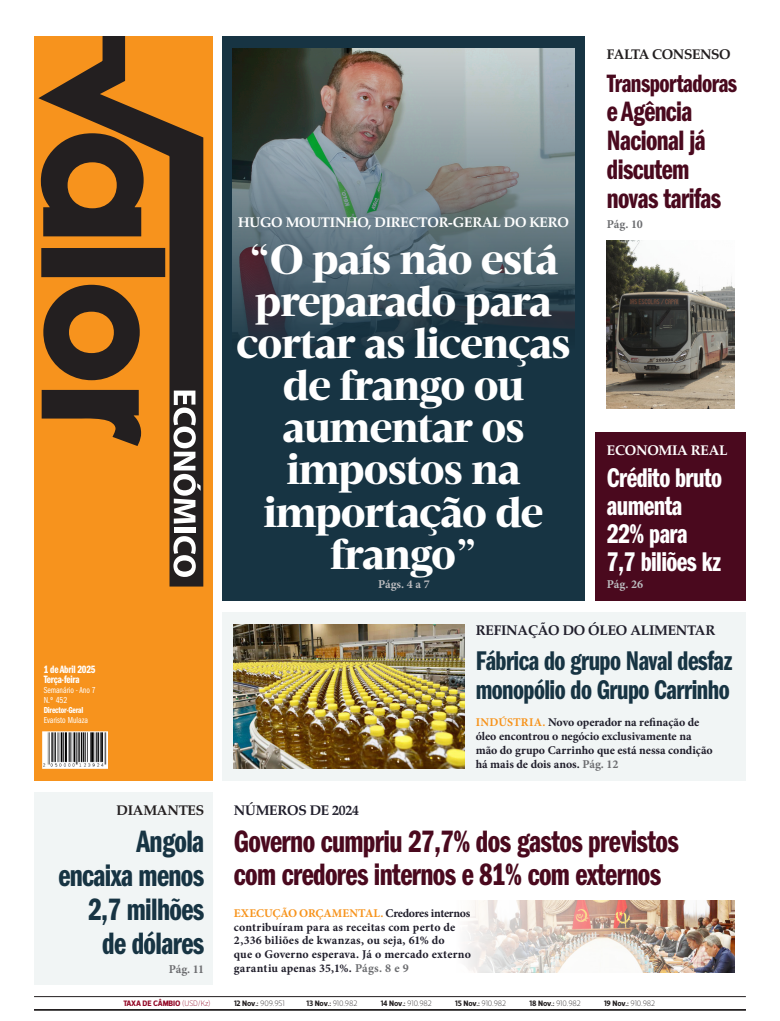
<style>
.page{position:relative;width:780px;height:1021px;background:#fff}
.page>*{position:absolute;margin:0;border:0;box-sizing:border-box;transform-origin:0 0}
.body{font:900 43px/42px "Velino Headline";letter-spacing:-.025em;color:#fff;text-align:center}
.body-2{font:32px/33px "Franklin Gothic Demi Cmpr";letter-spacing:-.02em;color:#4a091e}
.body-3{font:32px/34px "Franklin Gothic Demi Cmpr";letter-spacing:-.02em;color:#173443;text-align:right}
.body-4{font:29px/29px "Franklin Gothic Demi Cmpr";letter-spacing:-.02em;color:#4a091e}
.body-5{font:28px/29px "Franklin Gothic Demi Cmpr";letter-spacing:-.02em;color:#173443}
.body-6{font:28px/28px "Franklin Gothic Demi Cmpr";letter-spacing:-.02em;color:#fff}
.body-7{font:26px "Franklin Gothic Demi Cmpr";letter-spacing:-.02em;color:#4a091e}
.body-8{font:700 14px "Zapf Calligraphic 801 BT";letter-spacing:-.02em;color:#fff}
.body-9{font:700 14px "Zapf Calligraphic 801 BT";letter-spacing:-.02em;color:#201e2b}
.body-10{font:700 14px "Zapf Calligraphic 801 BT";letter-spacing:-.03em;color:#231f20}
.Txt_Minion{font:700 12px "Minion Pro";color:#bcbdc0}
.Txt_Minion-2{font:700 12px "Minion Pro";letter-spacing:-.01em;color:#6c6d70}
.Txt_Minion-3{font:700 11.8px/13.8px "Minion Pro";letter-spacing:.005em;color:#201e2b}
.t1{font:11px "Franklin Gothic Demi Cmpr";letter-spacing:-.02em;color:#fff}
.t2{font:9px/10px "Franklin Gothic Demi Cmpr";letter-spacing:-.02em;color:#fff}
.t3{font:9px "Franklin Gothic Book Cmpr";color:#fff}
.t4{font:700 8px "Velino Sans";letter-spacing:-.02em;color:#231f20}
.t5{font:700 8px "Velino Sans";letter-spacing:-.02em;color:#930927}
.s1{font-family:"Franklin Gothic Book Cmpr"}
.s2{color:#f7941d}
.s3{font-size:12px;color:#6c6d70}
.s4{font-weight:100}
</style>
<div class="page">
<div style="left:222px;top:36px;width:362px;height:564px;background:#173443"></div>
<img style="left:233px;top:48px;width:341px;height:295px">
<hr style="left:34px;top:1009px;width:711px;height:1px;background:#231f20">
<hr style="left:34px;top:996px;width:711px;height:1px;background:#231f20">
<div style="left:34px;top:36px;width:179px;height:744px;background:#f7931d"></div>
<svg style="left:38px;top:36px;width:166px;height:551px"></svg>
<svg style="left:173px;top:390px;width:27px;height:133px;background:#838182"></svg>
<div style="left:174px;top:527px;width:21px;height:5px;background:#fff"></div>
<svg style="left:173px;top:536px;width:23px;height:41px"></svg>
<img style="left:43px;top:731px;width:65px;height:37px">
<div style="left:34px;top:792px;width:179px;height:192px;background:#f1f5f5"></div>
<img style="left:467px;top:900px;width:267px;height:72px">
<div style="left:222px;top:612px;width:524px;height:168px;background:#f1f5f5"></div>
<img style="left:234px;top:624px;width:230px;height:144px">
<div style="left:595px;top:432px;width:151px;height:168px;background:#4a091e"></div>
<img style="left:606px;top:240px;width:128px;height:168px">
<p class="body-10" style="left:607px;top:46px;width:125px">FALTA CONSENSO</p>
<p class="body-8" style="left:238px;top:214px;width:332px">HUGO MOUTINHO, DIRECTOR-GERAL DO KERO</p>
<p class="body" style="left:236px;top:239px;width:336px">“O país não está preparado para cortar as licenças de frango ou aumentar os impostos na importação de frango”</p>
<p class="body-7" style="left:607px;top:69px;width:132px">Transportadoras</p>
<p class="body-4" style="left:607px;top:97px;width:116px">e Agência<br>Nacional já discutem novas tarifas</p>
<p class="Txt_Minion-2" style="left:607px;top:216px;width:37px">Pág. 10</p>
<p class="body-8" style="left:607px;top:442px;width:122px">ECONOMIA REAL</p>
<p class="body-6" style="left:607px;top:464px;width:117px">Crédito bruto aumenta<br>22% para<br>7,7 biliões kz</p>
<p class="t1" style="left:44px;top:663px;width:53px">1 de Abril 2025</p>
<p class="t1" style="left:44px;top:673px;width:37px">Terça-feira</p>
<p class="t3" style="left:44px;top:685px;width:54px">Semanário - Ano 7</p>
<p class="t3" style="left:44px;top:695px;width:25px">N.º 452</p>
<p class="t2" style="left:44px;top:705px;width:46px">Director-Geral<br><span class="s1">Evaristo Mulaza</span></p>
<p class="body-10" style="left:116px;top:802px;width:89px">DIAMANTES</p>
<p class="body-3" style="left:58px;top:825px;width:147px">Angola encaixa menos<br>2,7 milhões</p>
<p class="body-3" style="left:102px;top:927px;width:103px">de dólares</p>
<p class="Txt_Minion-2" style="left:169px;top:960px;width:37px">Pág. 11</p>
<p class="Txt_Minion" style="left:378px;top:576px;width:53px">Págs. 4 a 7</p>
<p class="Txt_Minion" style="left:607px;top:576px;width:38px">Pág. 26</p>
<p class="body-9" style="left:475px;top:622px;width:241px">REFINAÇÃO DO ÓLEO ALIMENTAR</p>
<p class="body-5" style="left:475px;top:646px;width:258px">Fábrica do grupo Naval desfaz monopólio do Grupo Carrinho</p>
<p class="Txt_Minion-3" style="left:475px;top:715px;width:238px"><span class="s2">INDÚSTRIA.</span> Novo operador na refinação de óleo encontrou o negócio exclusivamente na mão do grupo Carrinho que está nessa condição há mais de dois anos. <span class="s3">Pág. 12</span></p>
<p class="body-9" style="left:234px;top:802px;width:127px">NÚMEROS DE 2024</p>
<p class="body-2" style="left:234px;top:825px;width:446px">Governo cumpriu 27,7% dos gastos previstos com credores internos e 81% com externos</p>
<p class="Txt_Minion-3" style="left:234px;top:905px;width:238px"><span class="s2">EXECUÇÃO ORÇAMENTAL.</span> Credores internos contribuíram para as receitas com perto de 2,336 biliões de kwanzas, ou seja, 61% do<br>que o Governo esperava. Já o mercado externo garantiu apenas 35,1%. <span class="s3">Págs. 8 e 9</span></p>
<p class="t5" style="left:123px;top:998px;width:89px">TAXA DE CÂMBIO <span class="s4">(USD/Kz)</span></p>
<p class="t4" style="left:234px;top:998px;width:52px">12 Nov.: <span class="s4">909.951</span></p>
<p class="t4" style="left:306px;top:998px;width:52px">13 Nov.: <span class="s4">910.982</span></p>
<p class="t4" style="left:381px;top:998px;width:53px">14 Nov.: <span class="s4">910.982</span></p>
<p class="t4" style="left:455px;top:998px;width:52px">15 Nov.: <span class="s4">910.982</span></p>
<p class="t4" style="left:529px;top:998px;width:53px">18 Nov.: <span class="s4">910.982</span></p>
<p class="t4" style="left:604px;top:998px;width:52px">19 Nov.: <span class="s4">910.982</span></p>
</div>
